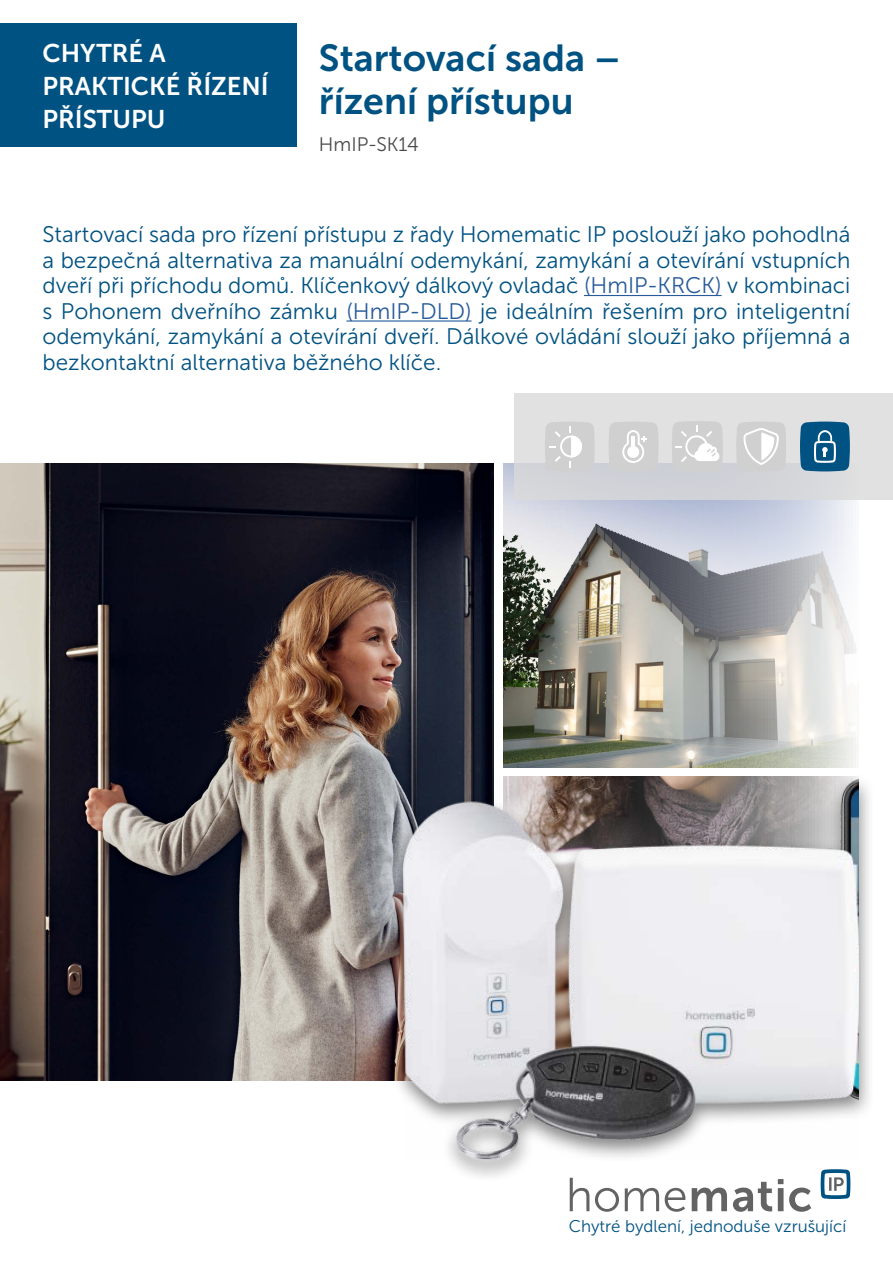
<style>
.page{position:relative;width:893px;height:1263px;background:#fff}
.page>*{position:absolute;margin:0;border:0;box-sizing:border-box;transform-origin:0 0}
.t1{font:37.5px/43.5px "Museo Sans 700";color:#005282}
.t2{font:25.5px/33px "Museo Sans 700";color:#fff}
.t3{font:22.5px/25.5px "Museo Sans 300";color:#005282;text-align:justify}
.t4{font:19.5px "Museo Sans 300";color:#4a4a49}
.t5{font:16.95px "Museo Sans 300";color:#005282}
.s1{color:#275b9b}
</style>
<div class="page">
<img style="left:504px;top:463px;width:352px;height:304px">
<img style="left:0;top:463px;width:494px;height:617px">
<hr style="left:584px;top:295px;width:138px;height:1px;background:#275b9b">
<hr style="left:346px;top:320px;width:126px;height:2px;background:#275b9b">
<div style="left:0;top:23px;width:297px;height:124px;background:#005282"></div>
<div style="left:514px;top:393px;width:379px;height:107px;background:linear-gradient(to right,#d8d9dc,#dddedf)"></div>
<svg style="left:609px;top:421px;width:50px;height:50px;background:#d6d6d6"></svg>
<hr style="left:631px;top:436px;width:4px;height:12px;background:#fff">
<svg style="left:672px;top:421px;width:51px;height:51px"></svg>
<svg style="left:570px;top:1183px;width:241px;height:29px"></svg>
<svg style="left:821px;top:1183px;width:29px;height:16px"></svg>
<div style="left:388px;top:772px;width:487px;height:411px;background:#000;opacity:.5"></div>
<img style="left:404px;top:778px;width:455px;height:381px">
<svg style="left:736px;top:422px;width:50px;height:49px"></svg>
<svg style="left:800px;top:422px;width:50px;height:49px;background:#206791"></svg>
<svg style="left:545px;top:422px;width:50px;height:49px;background:#d6d6d6"></svg>
<p class="t2" style="left:43px;top:36px;width:228px">CHYTRÉ A<br>PRAKTICKÉ ŘÍZENÍ<br>PŘÍSTUPU</p>
<h1 class="t1" style="left:319px;top:36px;width:303px">Startovací sada – řízení přístupu</h1>
<p class="t4" style="left:319px;top:134px;width:102px">HmIP-SK14</p>
<p class="t3" style="left:43px;top:222px;width:809px">Startovací sada pro řízení přístupu z řady Homematic IP poslouží jako pohodlná a bezpečná alternativa za manuální odemykání, zamykání a otevírání vstupních dveří při příchodu domů. Klíčenkový dálkový ovladač <span class="s1">(HmIP-KRCK)</span> v kombinaci s Pohonem dveřního zámku <span class="s1">(HmIP-DLD)</span> je ideálním řešením pro inteligentní odemykání, zamykání a otevírání dveří. Dálkové ovládání slouží jako příjemná a bezkontaktní alternativa běžného klíče.</p>
<p class="t5" style="left:569px;top:1217px;width:279px">Chytré bydlení, jednoduše vzrušující</p>
</div>
